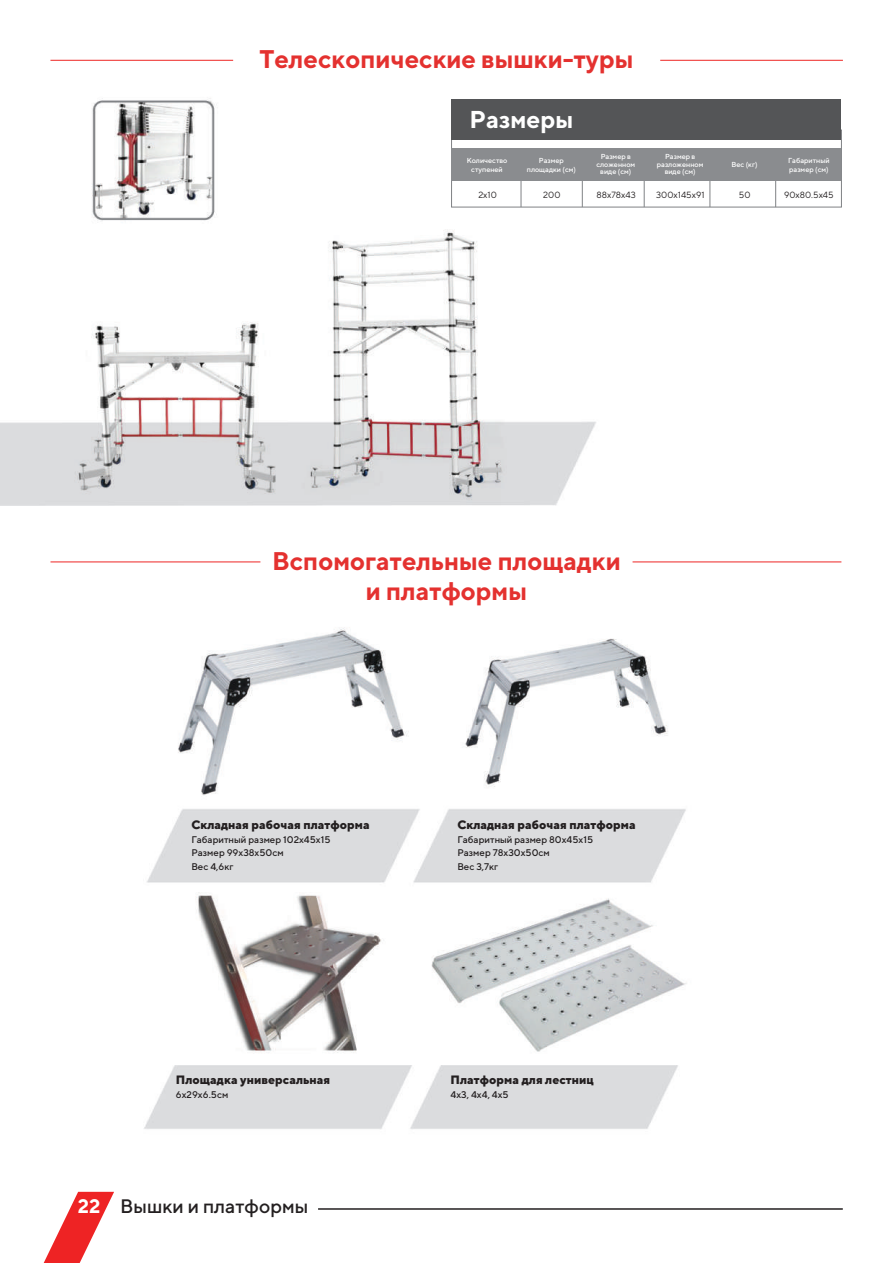
<style>
.page{position:relative;width:893px;height:1263px;background:#fff}
.page>*{position:absolute;margin:0;border:0;box-sizing:border-box;transform-origin:0 0}
.t1{font:700 25.5px/30.6px "TT Norms";color:#e4312f;text-align:center}
.t2{font:700 24.3px "TT Norms";color:#fff}
.t3{font:500 19.5px "TT Norms";color:#231f20}
.t4{font:700 19.5px "TT Norms";color:#fff}
.t5{font:800 12.15px "TT Norms";color:#231f20}
.t6{font:500 9.6px/13.5px "TT Norms";color:#231f20}
.t7{font:9px "TT Norms";color:#231f20}
.t8{font:500 7.2px/7.5px "TT Norms";color:#fff;text-align:center}
</style>
<div class="page">
<svg style="left:43px;top:1192px;width:71px;height:71px"></svg>
<img style="left:0;top:59px;width:843px;height:1070px">
<hr style="left:50px;top:60px;width:183px;height:1px;background:#ee2523">
<hr style="left:660px;top:60px;width:183px;height:1px;background:#ee2523">
<div style="left:451px;top:130px;width:391px;height:77px;border:1px solid #808285"></div>
<hr style="left:521px;top:173px;width:1px;height:34px;background:#808285">
<hr style="left:582px;top:173px;width:1px;height:34px;background:#808285">
<hr style="left:644px;top:173px;width:1px;height:34px;background:#808285">
<hr style="left:710px;top:173px;width:1px;height:34px;background:#808285">
<hr style="left:775px;top:173px;width:1px;height:34px;background:#808285">
<div style="left:452px;top:100px;width:389px;height:40px;background:#545557"></div>
<div style="left:452px;top:148px;width:389px;height:32px;background:#8a8c8f"></div>
<hr style="left:50px;top:561px;width:210px;height:1px;background:#ee2523">
<hr style="left:633px;top:561px;width:208px;height:1px;background:#ee2523">
<hr style="left:318px;top:1208px;width:525px;height:2px;background:#231f20">
<h1 class="t1" style="left:259px;top:43px;width:376px">Телескопические вышки-туры</h1>
<h2 class="t2" style="left:469px;top:104px;width:105px">Размеры</h2>
<p class="t8" style="left:467px;top:156px;width:42px;line-height:8.7px">Количество ступеней</p>
<p class="t8" style="left:527px;top:156px;width:51px;line-height:8.7px">Размер площадки (см)</p>
<p class="t8" style="left:732px;top:161px;width:27px">Вес (кг)</p>
<p class="t8" style="left:596px;top:153px;width:40px">Размер в сложенном виде (см)</p>
<p class="t8" style="left:657px;top:153px;width:48px">Размер в разложенном виде (см)</p>
<p class="t8" style="left:788px;top:156px;width:43px;line-height:8.7px;text-align:left">Габаритный размер (см)</p>
<p class="t7" style="left:478px;top:189px;width:20px">2х10</p>
<p class="t7" style="left:543px;top:189px;width:19px">200</p>
<p class="t7" style="left:596px;top:189px;width:41px">88х78х43</p>
<p class="t7" style="left:656px;top:189px;width:50px">300х145х91</p>
<p class="t7" style="left:739px;top:189px;width:13px">50</p>
<p class="t7" style="left:784px;top:189px;width:51px">90х80.5х45</p>
<h1 class="t1" style="left:272px;top:545px;width:350px">Вспомогательные площадки и платформы</h1>
<p class="t5" style="left:191px;top:817px;width:180px">Складная рабочая платформа</p>
<p class="t6" style="left:191px;top:832px;width:141px">Габаритный размер 102х45х15<br>Размер 99х38х50см<br>Вес 4,6кг</p>
<p class="t5" style="left:457px;top:817px;width:180px">Складная рабочая платформа</p>
<p class="t6" style="left:457px;top:832px;width:137px">Габаритный размер 80х45х15<br>Размер 78х30х50см<br>Вес 3,7кг</p>
<p class="t5" style="left:176px;top:1072px;width:156px">Площадка универсальная</p>
<p class="t6" style="left:176px;top:1087px;width:54px">6х29х6.5см</p>
<h3 class="t4" style="left:78px;top:1194px;width:24px">22</h3>
<h3 class="t3" style="left:120px;top:1194px;width:190px">Вышки и платформы</h3>
<p class="t5" style="left:451px;top:1072px;width:145px">Платформа для лестниц</p>
<p class="t6" style="left:451px;top:1087px;width:60px">4х3, 4х4, 4х5</p>
</div>
